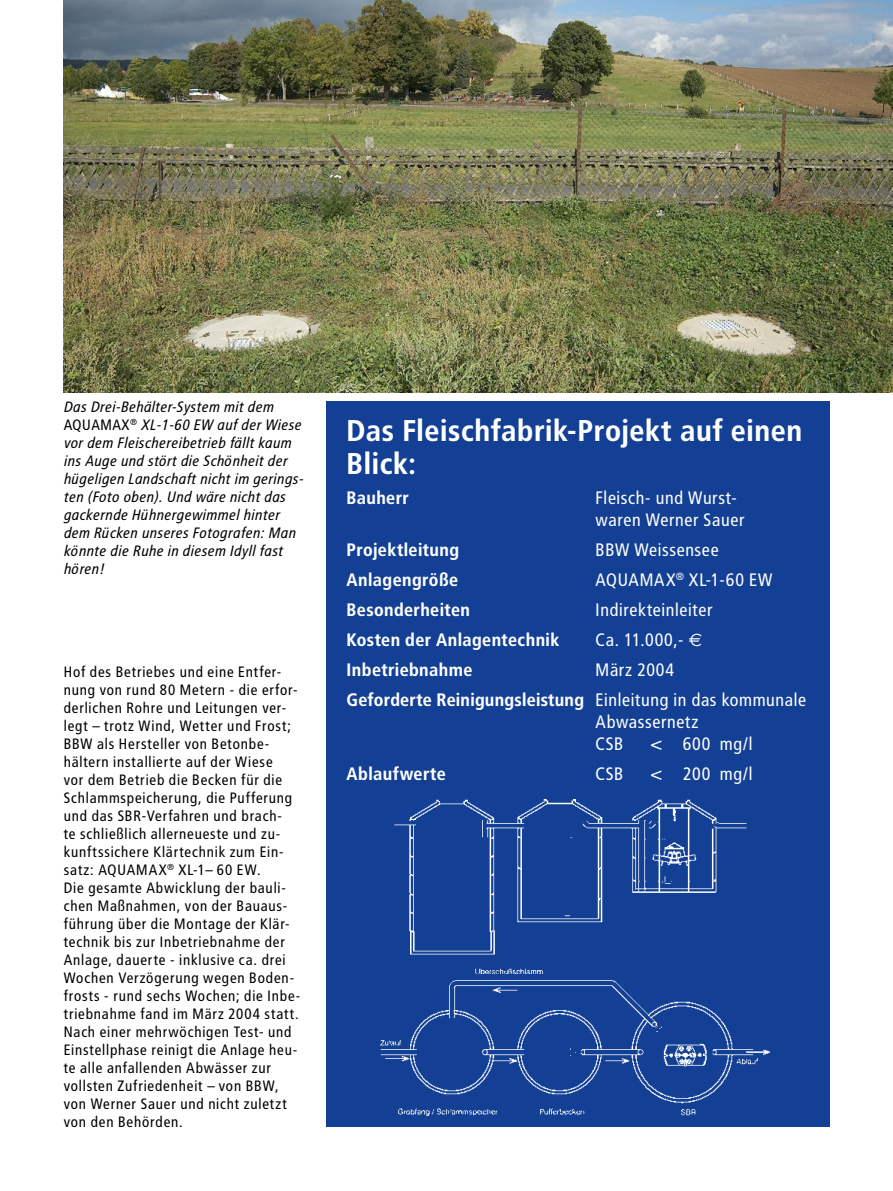
<style>
.page{position:relative;width:893px;height:1191px;background:#fff}
.page>*{position:absolute;margin:0;border:0;box-sizing:border-box;transform-origin:0 0}
.t1{font:30px/33px "BVG Hfett";color:#fff}
.t2{font:18px "BVG Hfett";color:#fff}
.t3{font:18px/21.6px "BVG Normal";letter-spacing:-.005em;color:#fff}
.t4{font:15px/18px "BVG Normal";letter-spacing:.015em;color:#000}
.t5{font:15px/18px "BVG Normal Kursiv";color:#000}
.s1{font-family:"BVG Normal"}
.s2{font-family:"Helvetica"}
</style>
<div class="page">
<div style="left:326px;top:401px;width:503px;height:726px;background:#134094"></div>
<img style="left:64px;top:0;width:829px;height:393px">
<img style="left:380px;top:799px;width:390px;height:317px">
<p class="t5" style="left:64px;top:397px;width:241px">Das Drei-Behälter-System mit dem<br><span class="s1">AQUAMAX</span><sup>®</sup> XL-1-60 EW auf der Wiese vor dem Fleischereibetrieb fällt kaum ins Auge und stört die Schönheit der hügeligen Landschaft nicht im gerings&shy;ten (Foto oben). Und wäre nicht das gackernde Hühnergewimmel hinter dem Rücken unseres Fotografen: Man könnte die Ruhe in diesem Idyll fast hören!</p>
<p class="t4" style="left:64px;top:663px;width:239px">Hof des Betriebes und eine Entfer&shy;nung von rund 80 Metern - die erfor&shy;derlichen Rohre und Leitungen ver&shy;legt – trotz Wind, Wetter und Frost; BBW als Hersteller von Betonbe&shy;hältern installierte auf der Wiese<br>vor dem Betrieb die Becken für die Schlammspeicherung, die Pufferung und das SBR-Verfahren und brach-<br>te schließlich allerneueste und zu&shy;kunftssichere Klärtechnik zum Ein&shy;satz: AQUAMAX<sup>®</sup> XL-1– 60 EW.<br>Die gesamte Abwicklung der bauli&shy;chen Maßnahmen, von der Bauaus&shy;führung über die Montage der Klär&shy;technik bis zur Inbetriebnahme der Anlage, dauerte - inklusive ca. drei Wochen Verzögerung wegen Boden&shy;frosts - rund sechs Wochen; die Inbe&shy;triebnahme fand im März 2004 statt.<br>Nach einer mehrwöchigen Test- und Einstellphase reinigt die Anlage heu&shy;te alle anfallenden Abwässer zur vollsten Zufriedenheit – von BBW, von Werner Sauer und nicht zuletzt von den Behörden.</p>
<h1 class="t1" style="left:347px;top:414px;width:458px">Das Fleischfabrik-Projekt auf einen<br>Blick:</h1>
<p class="t2" style="left:347px;top:487px;width:64px">Bauherr</p>
<p class="t3" style="left:596px;top:487px;width:151px">Fleisch- und Wurst&shy;waren Werner Sauer</p>
<p class="t2" style="left:347px;top:539px;width:115px">Projektleitung</p>
<p class="t3" style="left:596px;top:539px;width:125px">BBW Weissensee</p>
<p class="t2" style="left:347px;top:569px;width:113px">Anlagengröße</p>
<p class="t3" style="left:596px;top:569px;width:179px">AQUAMAX<sup>®</sup> XL-1-60 EW</p>
<p class="t2" style="left:347px;top:599px;width:125px">Besonderheiten</p>
<p class="t3" style="left:596px;top:599px;width:119px">Indirekteinleiter</p>
<p class="t2" style="left:347px;top:629px;width:215px">Kosten der Anlagentechnik</p>
<p class="t3" style="left:596px;top:629px;width:90px">Ca. 11.000,-</p>
<p class="t2" style="left:347px;top:659px;width:128px">Inbetriebnahme</p>
<p class="t3" style="left:596px;top:659px;width:81px">März 2004</p>
<p class="t2" style="left:347px;top:689px;width:462px">Geforderte Reinigungsleistung <span class="s1">Einleitung in das kommunale</span></p>
<p class="t3" style="left:596px;top:711px;width:105px">Abwassernetz<br>CSB</p>
<p class="t3" style="left:651px;top:732px;width:103px"><span class="s2">&lt;</span> 600 mg/l</p>
<p class="t2" style="left:347px;top:762px;width:101px">Ablaufwerte</p>
<p class="t3" style="left:596px;top:763px;width:30px">CSB</p>
<p class="t3" style="left:651px;top:763px;width:103px"><span class="s2">&lt;</span> 200 mg/l</p>
</div>
